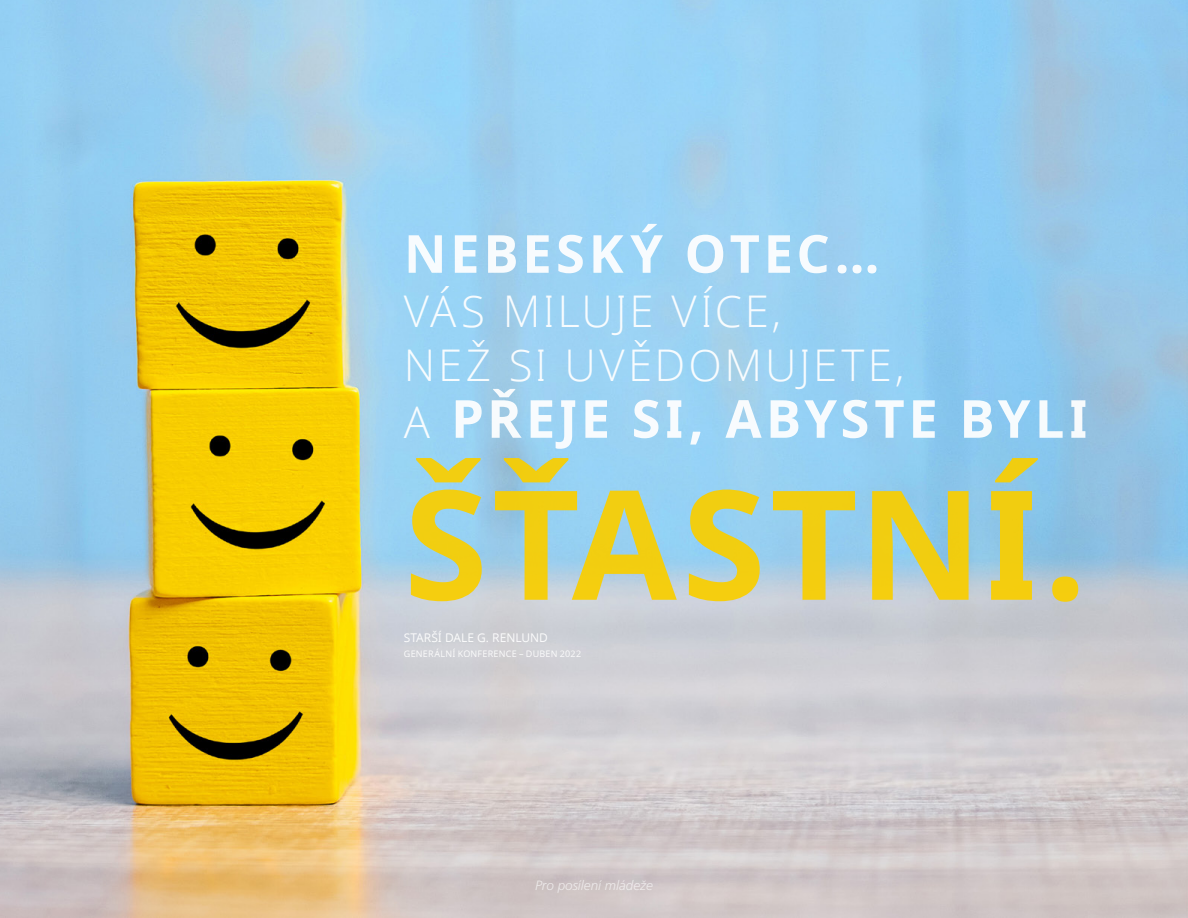
<style>
.page{position:relative;width:1188px;height:918px;background:#fff}
.page>*{position:absolute;margin:0;border:0;box-sizing:border-box;transform-origin:0 0}
.t1{font:700 152.25px "Dots Solidlds Lat";letter-spacing:.02em;color:#f9ce00}
.t2{font:700 52.5px "Dots Solidlds Lat";letter-spacing:.075em;color:#fff}
.t3{font:300 43.65px/54px "Dots Solidlds Lat";letter-spacing:.065em;color:#fff}
.t4{font:italic 300 13.5px "Frutigerlds Lat";color:#fff}
.t5{font:12px "Dots Solidlds Lat";color:#fff}
.t6{font:9px "Dots Solidlds Lat";letter-spacing:.025em;color:#fff}
.s1{font-weight:300;font-size:43.65px}
</style>
<div class="page">
<img style="left:0;top:0;width:1188px;height:918px">
<p class="t2" style="left:404px;top:214px;width:477px">NEBESKÝ OTEC…</p>
<p class="t3" style="left:404px;top:284px;width:502px">VÁS MILUJE VÍCE,<br>NEŽ SI UVĚDOMUJETE,</p>
<p class="t2" style="left:404px;top:379px;width:685px"><span class="s1">A</span> PŘEJE SI, ABYSTE BYLI</p>
<h1 class="t1" style="left:404px;top:430px;width:684px">ŠŤASTNÍ.</h1>
<p class="t5" style="left:404px;top:628px;width:146px">STARŠÍ DALE G. RENLUND</p>
<p class="t6" style="left:404px;top:647px;width:179px">GENERÁLNÍ KONFERENCE – DUBEN 2022</p>
<p class="t4" style="left:535px;top:875px;width:119px">Pro posílení mládeže</p>
</div>
